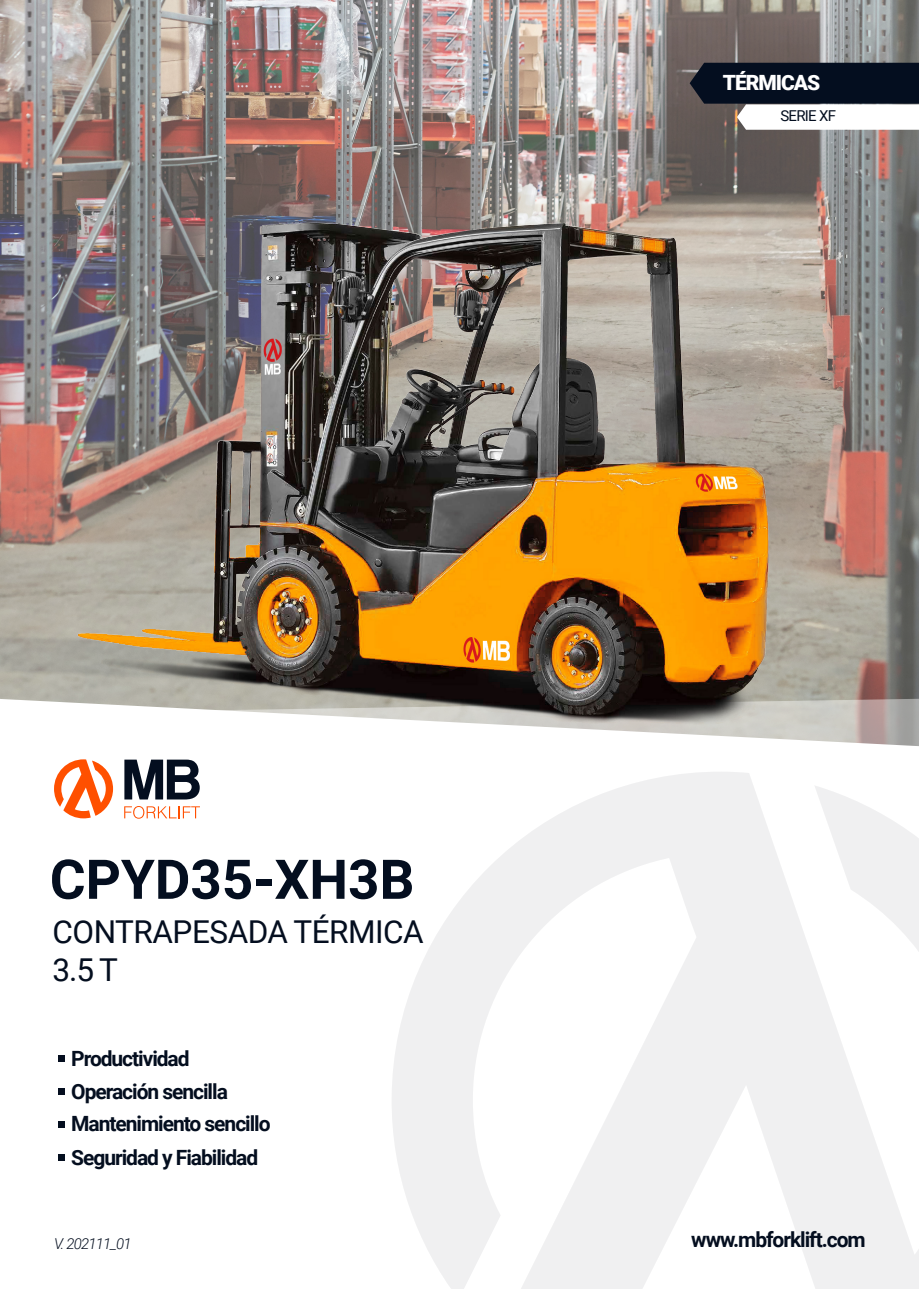
<style>
.page{position:relative;width:919px;height:1289px;background:#fff}
.page>*{position:absolute;margin:0;border:0;box-sizing:border-box;transform-origin:0 0}
.t1{font:700 54.75px "Roboto";color:#040e1f}
.t2{font:31.5px "Roboto";letter-spacing:-.015em;color:#040e1f}
.t3{font:700 21px "Roboto";letter-spacing:-.05em;color:#040e1f}
.t4{font:900 21px "Roboto";letter-spacing:-.05em;color:#fff}
.t5{font:italic 300 15px "Roboto";letter-spacing:-.05em;color:#040e1f}
.t6{font:15px "Roboto";letter-spacing:-.05em;color:#040e1f}
</style>
<div class="page">
<img style="left:0;top:0;width:918px;height:693px">
<svg style="left:689px;top:63px;width:229px;height:67px"></svg>
<svg style="left:392px;top:800px;width:526px;height:488px;fill:#f0f0f1"></svg>
<img style="left:0;top:74px;width:875px;height:726px">
<svg style="left:124px;top:759px;width:76px;height:40px"></svg>
<svg style="left:124px;top:806px;width:76px;height:12px"></svg>
<svg style="left:54px;top:759px;width:59px;height:59px"></svg>
<div style="left:58px;top:1055px;width:7px;height:7px;background:#040e1f"></div>
<div style="left:58px;top:1088px;width:7px;height:6px;background:#040e1f"></div>
<div style="left:58px;top:1120px;width:7px;height:7px;background:#040e1f"></div>
<div style="left:58px;top:1154px;width:7px;height:6px;background:#040e1f"></div>
<p class="t4" style="left:723px;top:68px;width:99px">TÉRMICAS</p>
<p class="t6" style="left:780px;top:105px;width:57px">SERIE XF</p>
<p class="t1" style="left:50px;top:841px;width:366px">CPYD35-XH3B</p>
<p class="t2" style="left:52px;top:909px;width:373px">CONTRAPESADA TÉRMICA</p>
<p class="t2" style="left:52px;top:947px;width:67px">3.5 T</p>
<p class="t3" style="left:71px;top:1043px;width:120px">Productividad</p>
<p class="t3" style="left:71px;top:1076px;width:158px">Operación sencilla</p>
<p class="t3" style="left:71px;top:1109px;width:201px">Mantenimiento sencillo</p>
<p class="t3" style="left:71px;top:1142px;width:188px">Seguridad y Fiabilidad</p>
<p class="t5" style="left:54px;top:1233px;width:79px">V. 202111_01</p>
<p class="t3" style="left:691px;top:1225px;width:176px">www.mbforklift.com</p>
</div>
